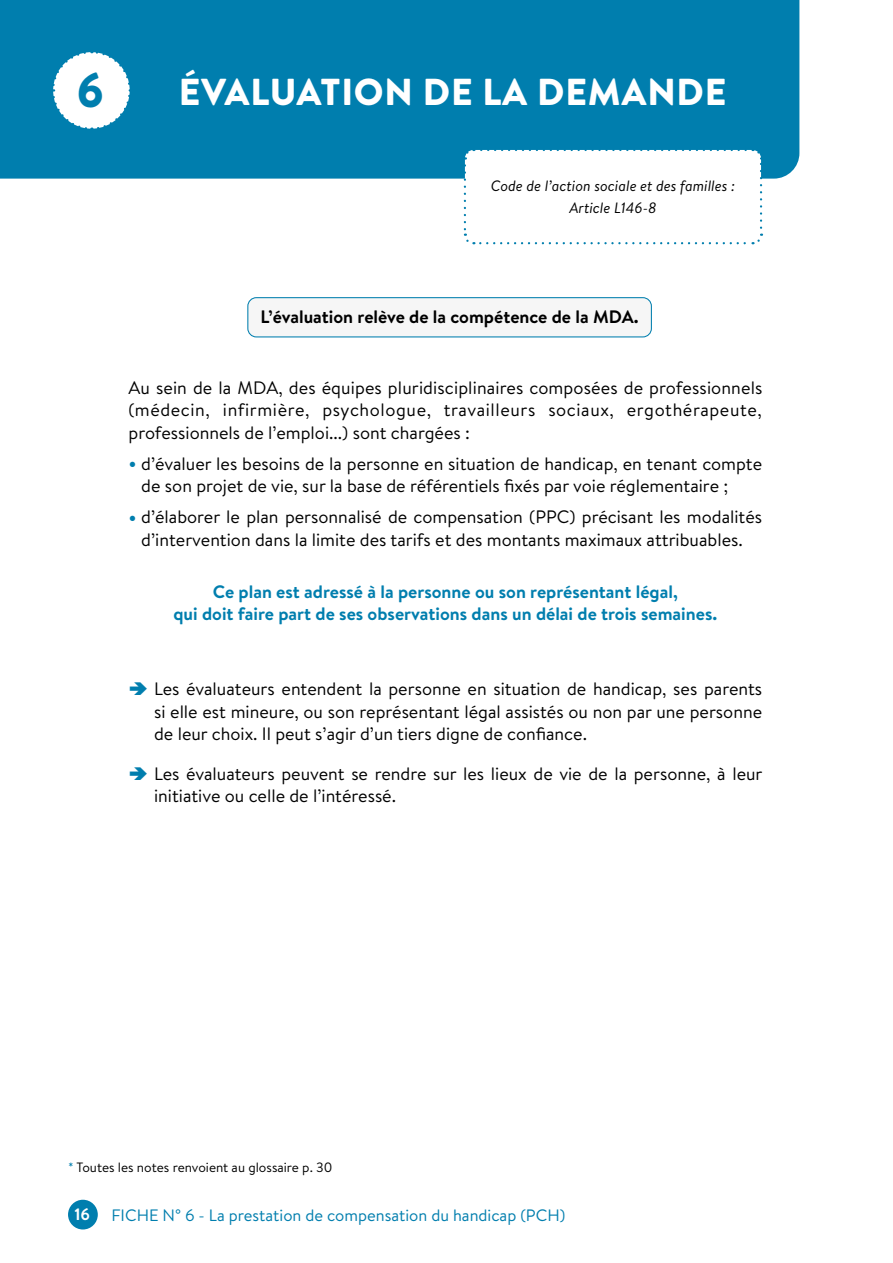
<style>
.page{position:relative;width:893px;height:1263px;background:#fff}
.page>*{position:absolute;margin:0;border:0;box-sizing:border-box;transform-origin:0 0}
.t1{font:900 48px "Brandon Text";color:#007eae}
.t2{font:900 37.5px "Brandon Text";letter-spacing:.02em;color:#fff}
.t3{font:18px/22.5px "Brandon Text";color:#000}
.t4{font:700 18px/22.5px "Brandon Text";color:#007eae;text-align:center}
.t5{font:700 18px "Brandon Text";color:#000}
.t6{font:16.5px "Brandon Text";color:#007eae}
.t7{font:700 16.5px "Brandon Text";color:#fff}
.t8{font:italic 15px/22.2px "Brandon Text";color:#000;text-align:center}
.t9{font:13.5px "Brandon Text";color:#000}
.s1{color:#007eae}
</style>
<div class="page">
<div style="left:68px;top:1200px;width:30px;height:29px;background:#007eae;border-radius:50%"></div>
<div style="left:0;top:0;width:799px;height:179px;background:#007eae"></div>
<svg style="left:51px;top:50px;width:81px;height:81px"></svg>
<svg style="left:463px;top:148px;width:300px;height:97px"></svg>
<div style="left:248px;top:298px;width:403px;height:39px;background:#f6f6f6;border-radius:9px"></div>
<div style="left:247px;top:297px;width:405px;height:40px;border:1px solid #007eae;border-radius:9px"></div>
<h1 class="t1" style="left:76px;top:57px;width:29px">6</h1>
<h2 class="t2" style="left:179px;top:65px;width:549px">ÉVALUATION DE LA DEMANDE</h2>
<p class="t8" style="left:491px;top:174px;width:246px">Code de l’action sociale et des familles :<br>Article L146-8</p>
<p class="t5" style="left:261px;top:304px;width:379px">L’évaluation relève de la compétence de la MDA.</p>
<p class="t3" style="left:129px;top:375px;width:635px;text-align:justify">Au sein de la MDA, des équipes pluridisciplinaires composées de professionnels (médecin, infirmière, psychologue, travailleurs sociaux, ergothérapeute, professionnels de l’emploi...) sont chargées :</p>
<p class="t3" style="left:141px;top:451px;width:622px">d’évaluer les besoins de la personne en situation de handicap, en tenant compte de son projet de vie, sur la base de référentiels fixés par voie réglementaire ;</p>
<p class="t3" style="left:141px;top:505px;width:622px">d’élaborer le plan personnalisé de compensation (PPC) précisant les modalités d’intervention dans la limite des tarifs et des montants maximaux attribuables.</p>
<p class="t4" style="left:173px;top:580px;width:545px">Ce plan est adressé à la personne ou son représentant légal,<br>qui doit faire part de ses observations dans un délai de trois semaines.</p>
<p class="t3" style="left:154px;top:677px;width:610px;text-align:justify">Les évaluateurs entendent la personne en situation de handicap, ses parents si elle est mineure, ou son représentant légal assistés ou non par une personne de leur choix. Il peut s’agir d’un tiers digne de confiance.</p>
<p class="t3" style="left:154px;top:761px;width:610px">Les évaluateurs peuvent se rendre sur les lieux de vie de la personne, à leur initiative ou celle de l’intéressé.</p>
<p class="t9" style="left:68px;top:1158px;width:266px"><span class="s1">*</span> Toutes les notes renvoient au glossaire p. 30</p>
<p class="t7" style="left:74px;top:1203px;width:17px">16</p>
<p class="t6" style="left:111px;top:1204px;width:455px">FICHE N° 6 - La prestation de compensation du handicap (PCH)</p>
</div>
